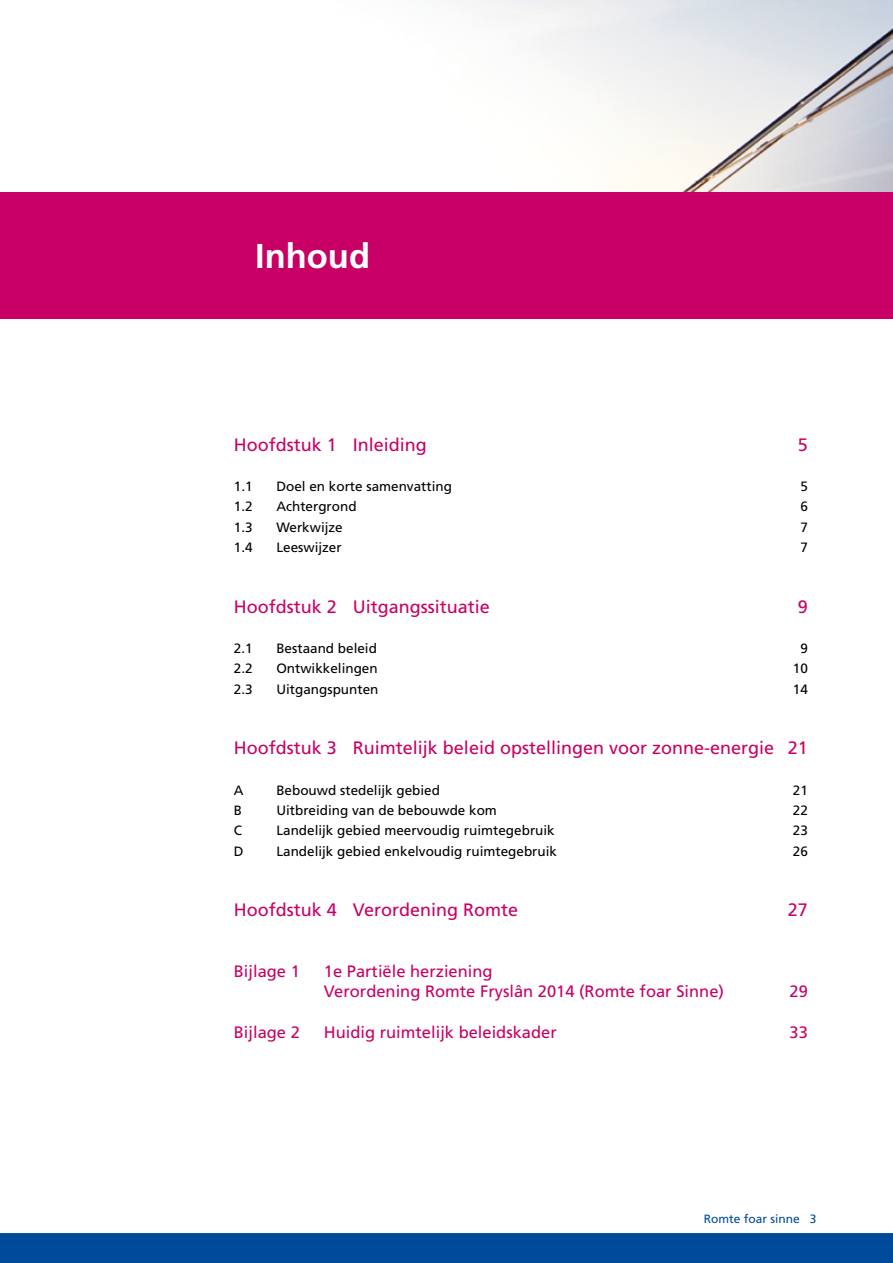
<style>
.page{position:relative;width:893px;height:1263px;background:#fff}
.page>*{position:absolute;margin:0;border:0;box-sizing:border-box;transform-origin:0 0}
.t1{font:700 34.5px "Frutiger LT Std";color:#fff}
.t2{font:18px "Frutiger LT Std";color:#c80065}
.t3{font:16.5px/20.2px "Frutiger LT Std";color:#c80065}
.t4{font:13.5px "Frutiger LT Std";color:#000}
.t5{font:12px "Frutiger LT Std";color:#004a9a}
</style>
<div class="page">
<div style="left:0;top:0;width:893px;height:319px;background:#c80065"></div>
<div style="left:0;top:1233px;width:893px;height:30px;background:#004a9a"></div>
<img style="left:0;top:0;width:893px;height:191px">
<h1 class="t1" style="left:255px;top:236px;width:116px">Inhoud</h1>
<h2 class="t2" style="left:234px;top:434px;width:195px">Hoofdstuk 1 Inleiding</h2>
<h2 class="t2" style="left:798px;top:434px;width:12px">5</h2>
<p class="t4" style="left:234px;top:478px;width:20px">1.1</p>
<p class="t4" style="left:276px;top:478px;width:177px">Doel en korte samenvatting</p>
<p class="t4" style="left:800px;top:478px;width:9px">5</p>
<p class="t4" style="left:234px;top:499px;width:20px">1.2</p>
<p class="t4" style="left:276px;top:499px;width:82px">Achtergrond</p>
<p class="t4" style="left:800px;top:499px;width:9px">6</p>
<p class="t4" style="left:234px;top:519px;width:20px">1.3</p>
<p class="t4" style="left:276px;top:519px;width:68px">Werkwijze</p>
<p class="t4" style="left:800px;top:519px;width:9px">7</p>
<p class="t4" style="left:234px;top:539px;width:20px">1.4</p>
<p class="t4" style="left:276px;top:539px;width:67px">Leeswijzer</p>
<p class="t4" style="left:800px;top:539px;width:9px">7</p>
<h2 class="t2" style="left:234px;top:596px;width:258px">Hoofdstuk 2 Uitgangssituatie</h2>
<h2 class="t2" style="left:798px;top:596px;width:12px">9</h2>
<p class="t4" style="left:234px;top:640px;width:20px">2.1</p>
<p class="t4" style="left:276px;top:640px;width:102px">Bestaand beleid</p>
<p class="t4" style="left:800px;top:640px;width:9px">9</p>
<p class="t4" style="left:234px;top:661px;width:20px">2.2</p>
<p class="t4" style="left:276px;top:661px;width:103px">Ontwikkelingen</p>
<p class="t4" style="left:793px;top:661px;width:17px">10</p>
<p class="t4" style="left:234px;top:681px;width:20px">2.3</p>
<p class="t4" style="left:276px;top:681px;width:104px">Uitgangspunten</p>
<p class="t4" style="left:793px;top:681px;width:17px">14</p>
<h2 class="t2" style="left:234px;top:737px;width:576px">Hoofdstuk 3 Ruimtelijk beleid opstellingen voor zonne-energie 21</h2>
<p class="t4" style="left:234px;top:782px;width:11px">A</p>
<p class="t4" style="left:276px;top:782px;width:165px">Bebouwd stedelijk gebied</p>
<p class="t4" style="left:793px;top:782px;width:17px">21</p>
<p class="t4" style="left:234px;top:802px;width:10px">B</p>
<p class="t4" style="left:276px;top:802px;width:222px">Uitbreiding van de bebouwde kom</p>
<p class="t4" style="left:793px;top:802px;width:17px">22</p>
<p class="t4" style="left:234px;top:823px;width:10px">C</p>
<p class="t4" style="left:276px;top:823px;width:280px">Landelijk gebied meervoudig ruimtegebruik</p>
<p class="t4" style="left:793px;top:823px;width:17px">23</p>
<p class="t4" style="left:234px;top:843px;width:11px">D</p>
<p class="t4" style="left:276px;top:843px;width:282px">Landelijk gebied enkelvoudig ruimtegebruik</p>
<p class="t4" style="left:793px;top:843px;width:17px">26</p>
<h2 class="t2" style="left:234px;top:899px;width:286px">Hoofdstuk 4 Verordening Romte</h2>
<h2 class="t2" style="left:788px;top:899px;width:22px">27</h2>
<p class="t3" style="left:234px;top:961px;width:68px">Bijlage 1</p>
<p class="t3" style="left:324px;top:961px;width:402px">1e Partiële herziening<br>Verordening Romte Fryslân 2014 (Romte foar Sinne)</p>
<p class="t3" style="left:790px;top:982px;width:20px">29</p>
<p class="t3" style="left:234px;top:1022px;width:68px">Bijlage 2</p>
<p class="t3" style="left:324px;top:1022px;width:234px">Huidig ruimtelijk beleidskader</p>
<p class="t3" style="left:790px;top:1022px;width:20px">33</p>
<p class="t5" style="left:704px;top:1211px;width:114px">Romte foar sinne 3</p>
</div>
